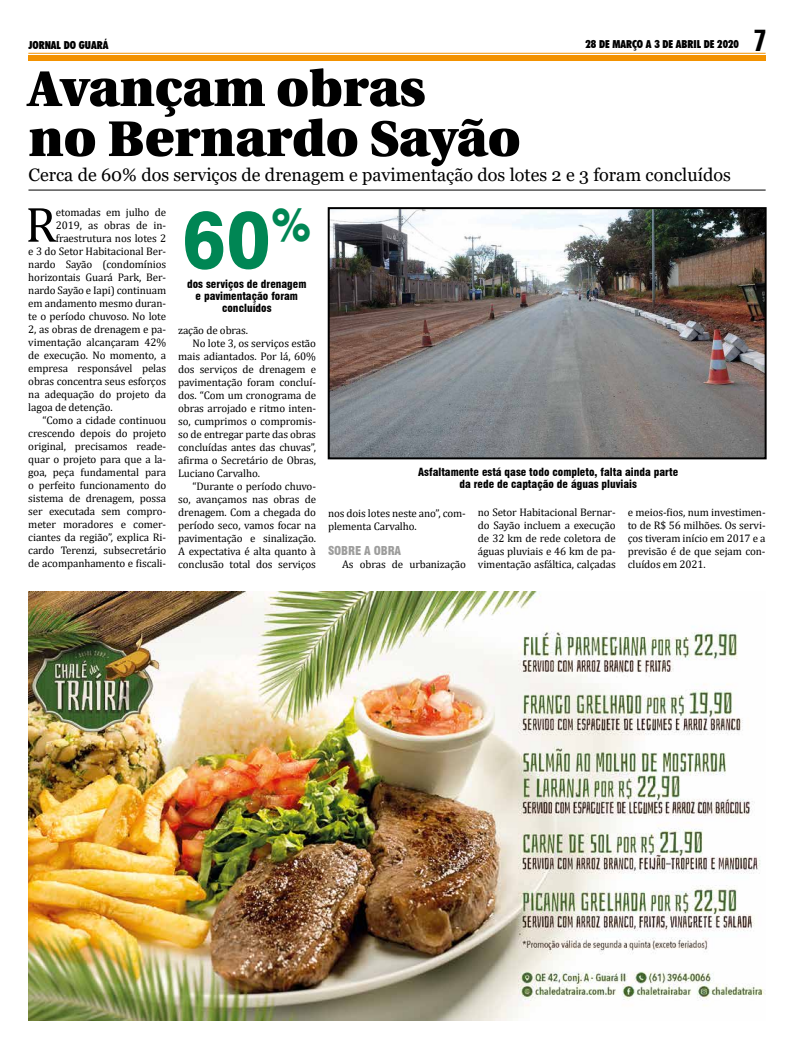
<style>
.page{position:relative;width:794px;height:1049px;background:#fff}
.page>*{position:absolute;margin:0;border:0;box-sizing:border-box;transform-origin:0 0}
.t1{font:800 80px "Swiss 721 BT";color:#008654;scale:.91 1}
.t2{font:900 50px/50px "Utopia";color:#000}
.t3{font:50px "Cambria";color:#000}
.t4{font:29.6px "Swiss 911 BT Extra Compressed";color:#000}
.t5{font:18px "Georgia";color:#000}
.t6{font:900 condensed 12px "Swiss 721 BT";letter-spacing:-.01em;color:#9d9d9c}
.t7{font:11px/13px "Cambria";letter-spacing:-.01em;color:#000;text-align:justify}
.t8{font:900 condensed 11px/12px "Swiss 721 BT";color:#000;text-align:center}
.t9{font:900 condensed 11px "Futura BT";color:#000}
</style>
<div class="page">
<div style="left:28px;top:55px;width:737px;height:6px;background:#f39200"></div>
<hr style="left:28px;top:53px;width:737px;height:1px;background:#f39200">
<img style="left:327px;top:207px;width:440px;height:253px">
<hr style="left:28px;top:190px;width:737px;height:1px;background:#000">
<img style="left:28px;top:591px;width:736px;height:429px">
<p class="t9" style="left:28px;top:38px;width:82px">JORNAL DO GUARÁ</p>
<p class="t9" style="left:585px;top:37px;width:155px">28 DE MARÇO A 3 DE ABRIL DE 2020</p>
<h3 class="t4" style="left:754px;top:24px;width:13px">7</h3>
<h2 class="t2" style="left:28px;top:64px;width:494px">Avançam obras<br>no Bernardo Sayão</h2>
<h3 class="t5" style="left:28px;top:164px;width:704px">Cerca de 60% dos serviços de drenagem e pavimentação dos lotes 2 e 3 foram concluídos</h3>
<h1 class="t1" style="left:183px;top:191px;width:143px">60<sup>%</sup></h1>
<p class="t8" style="left:187px;top:278px;width:121px">dos serviços de drenagem e pavimentação foram concluídos</p>
<h2 class="t3" style="left:25px;top:195px;width:33px">R</h2>
<p class="t7" style="left:56px;top:205px;width:112px">etomadas em julho de</p>
<p class="t7" style="left:56px;top:218px;width:112px">2019, as obras de in-</p>
<p class="t7" style="left:56px;top:231px;width:112px">fraestrutura nos lotes 2</p>
<p class="t7" style="left:28px;top:244px;width:139px">e 3 do Setor Habitacional Ber-</p>
<p class="t7" style="left:28px;top:257px;width:139px">nardo Sayão (condomínios</p>
<p class="t7" style="left:28px;top:270px;width:139px">horizontais Guará Park, Ber-</p>
<p class="t7" style="left:28px;top:283px;width:139px">nardo Sayão e Iapi) continuam</p>
<p class="t7" style="left:28px;top:296px;width:139px">em andamento mesmo duran-</p>
<p class="t7" style="left:28px;top:309px;width:139px">te o período chuvoso. No lote</p>
<p class="t7" style="left:28px;top:322px;width:139px">2, as obras de drenagem e pa-</p>
<p class="t7" style="left:28px;top:335px;width:139px">vimentação alcançaram 42%</p>
<p class="t7" style="left:28px;top:348px;width:139px">de execução. No momento, a</p>
<p class="t7" style="left:28px;top:361px;width:139px">empresa responsável pelas</p>
<p class="t7" style="left:28px;top:374px;width:139px">obras concentra seus esforços</p>
<p class="t7" style="left:28px;top:387px;width:139px">na adequação do projeto da</p>
<p class="t7" style="left:28px;top:400px;width:86px">lagoa de detenção.</p>
<p class="t7" style="left:42px;top:413px;width:125px">“Como a cidade continuou</p>
<p class="t7" style="left:28px;top:426px;width:139px">crescendo depois do projeto</p>
<p class="t7" style="left:28px;top:439px;width:139px">original, precisamos reade-</p>
<p class="t7" style="left:28px;top:452px;width:139px">quar o projeto para que a la-</p>
<p class="t7" style="left:28px;top:465px;width:139px">goa, peça fundamental para</p>
<p class="t7" style="left:28px;top:478px;width:139px">o perfeito funcionamento do</p>
<p class="t7" style="left:28px;top:491px;width:139px">sistema de drenagem, possa</p>
<p class="t7" style="left:28px;top:504px;width:139px">ser executada sem compro-</p>
<p class="t7" style="left:28px;top:517px;width:139px">meter moradores e comer-</p>
<p class="t7" style="left:28px;top:530px;width:139px">ciantes da região”, explica Ri-</p>
<p class="t7" style="left:28px;top:543px;width:139px">cardo Terenzi, subsecretário</p>
<p class="t7" style="left:28px;top:556px;width:139px">de acompanhamento e fiscali-</p>
<p class="t7" style="left:178px;top:323px;width:71px">zação de obras.</p>
<p class="t7" style="left:192px;top:336px;width:125px">No lote 3, os serviços estão</p>
<p class="t7" style="left:178px;top:349px;width:139px">mais adiantados. Por lá, 60%</p>
<p class="t7" style="left:178px;top:362px;width:139px">dos serviços de drenagem e</p>
<p class="t7" style="left:178px;top:375px;width:139px">pavimentação foram concluí-</p>
<p class="t7" style="left:178px;top:388px;width:139px">dos. “Com um cronograma de</p>
<p class="t7" style="left:178px;top:401px;width:139px">obras arrojado e ritmo inten-</p>
<p class="t7" style="left:178px;top:414px;width:139px">so, cumprimos o compromis-</p>
<p class="t7" style="left:178px;top:427px;width:139px">so de entregar parte das obras</p>
<p class="t7" style="left:178px;top:440px;width:139px">concluídas antes das chuvas”,</p>
<p class="t7" style="left:178px;top:453px;width:139px">afirma o Secretário de Obras,</p>
<p class="t7" style="left:178px;top:466px;width:83px">Luciano Carvalho.</p>
<p class="t7" style="left:192px;top:479px;width:125px">“Durante o período chuvo-</p>
<p class="t7" style="left:178px;top:492px;width:139px">so, avançamos nas obras de</p>
<p class="t7" style="left:178px;top:505px;width:139px">drenagem. Com a chegada do</p>
<p class="t7" style="left:178px;top:518px;width:139px">período seco, vamos focar na</p>
<p class="t7" style="left:178px;top:531px;width:139px">pavimentação e sinalização.</p>
<p class="t7" style="left:178px;top:544px;width:139px">A expectativa é alta quanto à</p>
<p class="t7" style="left:178px;top:557px;width:139px">conclusão total dos serviços</p>
<p class="t8" style="left:418px;top:466px;width:261px">Asfaltamente está qase todo completo, falta ainda parte da rede de captação de águas pluviais</p>
<p class="t7" style="left:478px;top:505px;width:139px">no Setor Habitacional Bernar&shy;do Sayão incluem a execução de 32 km de rede coletora de águas pluviais e 46 km de pa&shy;vimentação asfáltica, calçadas</p>
<p class="t7" style="left:628px;top:505px;width:139px">e meios-fios, num investimen&shy;to de R$ 56 milhões. Os servi&shy;ços tiveram início em 2017 e a previsão é de que sejam con&shy;cluídos em 2021.</p>
<p class="t7" style="left:328px;top:506px;width:139px">nos dois lotes neste ano”, com&shy;plementa Carvalho.</p>
<p class="t6" style="left:328px;top:544px;width:75px">SOBRE A OBRA</p>
<p class="t7" style="left:342px;top:558px;width:125px">As obras de urbanização</p>
</div>
